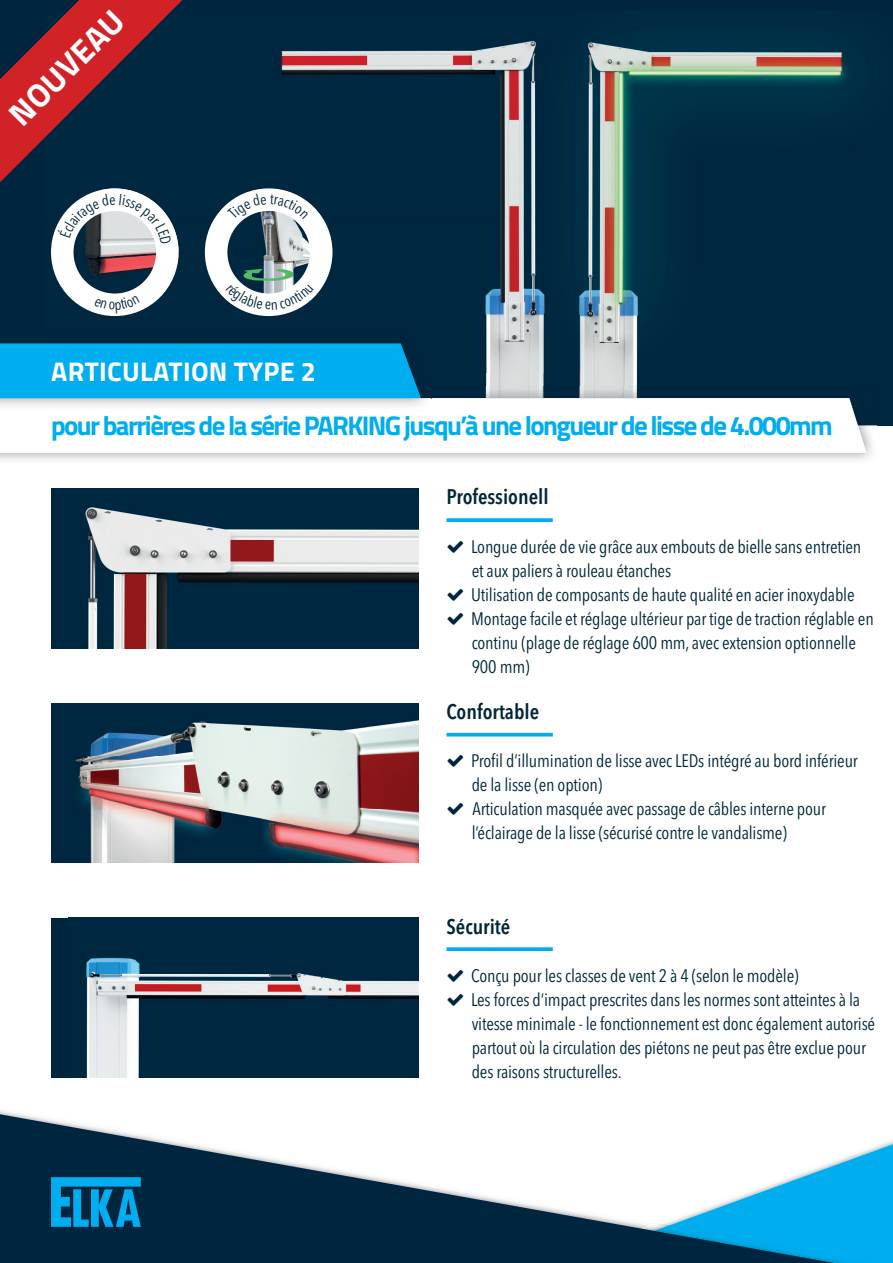
<style>
.page{position:relative;width:893px;height:1263px;background:#fff}
.page>*{position:absolute;margin:0;border:0;box-sizing:border-box;transform-origin:0 0}
.t1{font:700 33px "Titillium Web";color:#fff}
.t2{font:700 27px "Titillium Web";letter-spacing:-.06em;color:#00aeef}
.t3{font:700 27px "Titillium Web";letter-spacing:.01em;color:#fff}
.t4{font:600 condensed 21px "Avenir Next LT Pro";color:#002639}
.t5{font:condensed 18px/24px "Avenir Next LT Pro";letter-spacing:-.01em;color:#002639}
</style>
<div class="page">
<div style="left:0;top:0;width:893px;height:425px;background:#00263f"></div>
<img style="left:260px;top:41px;width:367px;height:176px">
<img style="left:627px;top:41px;width:226px;height:345px">
<img style="left:60px;top:285px;width:36px;height:29px">
<img style="left:150px;top:223px;width:105px;height:92px">
<img style="left:485px;top:217px;width:143px;height:156px">
<img style="left:96px;top:285px;width:54px;height:31px">
<img style="left:257px;top:310px;width:39px;height:6px">
<img style="left:486px;top:373px;width:142px;height:13px">
<svg style="left:834px;top:1144px;width:59px;height:119px;background:#1eb6ef"></svg>
<div style="left:834px;top:1225px;width:48px;height:38px;background:#00aeef"></div>
<svg style="left:0;top:1114px;width:834px;height:149px"></svg>
<svg style="left:51px;top:1177px;width:90px;height:50px;background:#007caf"></svg>
<img style="left:485px;top:386px;width:152px;height:12px">
<svg style="left:0;top:398px;width:866px;height:55px"></svg>
<img style="left:0;top:398px;width:431px;height:12px">
<div style="left:0;top:343px;width:421px;height:55px;background:#00aeef"></div>
<svg style="left:0;top:0;width:182px;height:182px"></svg>
<svg style="left:446px;top:518px;width:107px;height:4px"></svg>
<img style="left:51px;top:489px;width:368px;height:159px">
<img style="left:51px;top:703px;width:368px;height:160px">
<hr style="left:446px;top:733px;width:107px;height:3px;background:#00aeef">
<div style="left:51px;top:918px;width:368px;height:159px;background:#00263f"></div>
<img style="left:86px;top:957px;width:333px;height:120px">
<svg style="left:446px;top:947px;width:107px;height:4px"></svg>
<img style="left:51px;top:223px;width:128px;height:62px">
<div style="left:51px;top:188px;width:128px;height:128px;border:22px solid #fff;border-radius:50%"></div>
<img style="left:212px;top:207px;width:121px;height:92px">
<div style="left:205px;top:188px;width:127px;height:128px;border:23px solid #fff;border-radius:50%"></div>
<svg style="left:57px;top:194px;width:115px;height:51px;background:#c0c7cb"></svg>
<svg style="left:94px;top:296px;width:46px;height:17px"></svg>
<svg style="left:227px;top:194px;width:81px;height:25px;background:#dde1e4"></svg>
<svg style="left:226px;top:284px;width:88px;height:26px;background:#d7dde1"></svg>
<h1 class="t1" style="left:-3px;top:102px;width:149px;rotate:-45deg">NOUVEAU</h1>
<h2 class="t3" style="left:51px;top:351px;width:266px">ARTICULATION TYPE 2</h2>
<h2 class="t2" style="left:51px;top:405px;width:783px">pour barrières de la série PARKING jusqu’à une longueur de lisse de 4.000mm</h2>
<p class="t4" style="left:446px;top:484px;width:104px">Professionell</p>
<p class="t5" style="left:471px;top:534px;width:404px">Longue durée de vie grâce aux embouts de bielle sans entretien et aux paliers à rouleau étanches<br>Utilisation de composants de haute qualité en acier inoxydable Montage facile et réglage ultérieur par tige de traction réglable en continu (plage de réglage 600 mm, avec extension optionnelle 900 mm)</p>
<p class="t4" style="left:446px;top:699px;width:94px">Confortable</p>
<p class="t5" style="left:471px;top:749px;width:388px">Profil d’illumination de lisse avec LEDs intégré au bord inférieur de la lisse (en option)<br>Articulation masquée avec passage de câbles interne pour l’éclairage de la lisse (sécurisé contre le vandalisme)</p>
<p class="t4" style="left:446px;top:913px;width:65px">Sécurité</p>
<p class="t5" style="left:471px;top:963px;width:406px">Conçu pour les classes de vent 2 à 4 (selon le modèle)<br>Les forces d‘impact prescrites dans les normes sont atteintes à la vitesse minimale - le fonctionnement est donc également autorisé partout où la circulation des piétons ne peut pas être exclue pour des raisons structurelles.</p>
</div>
